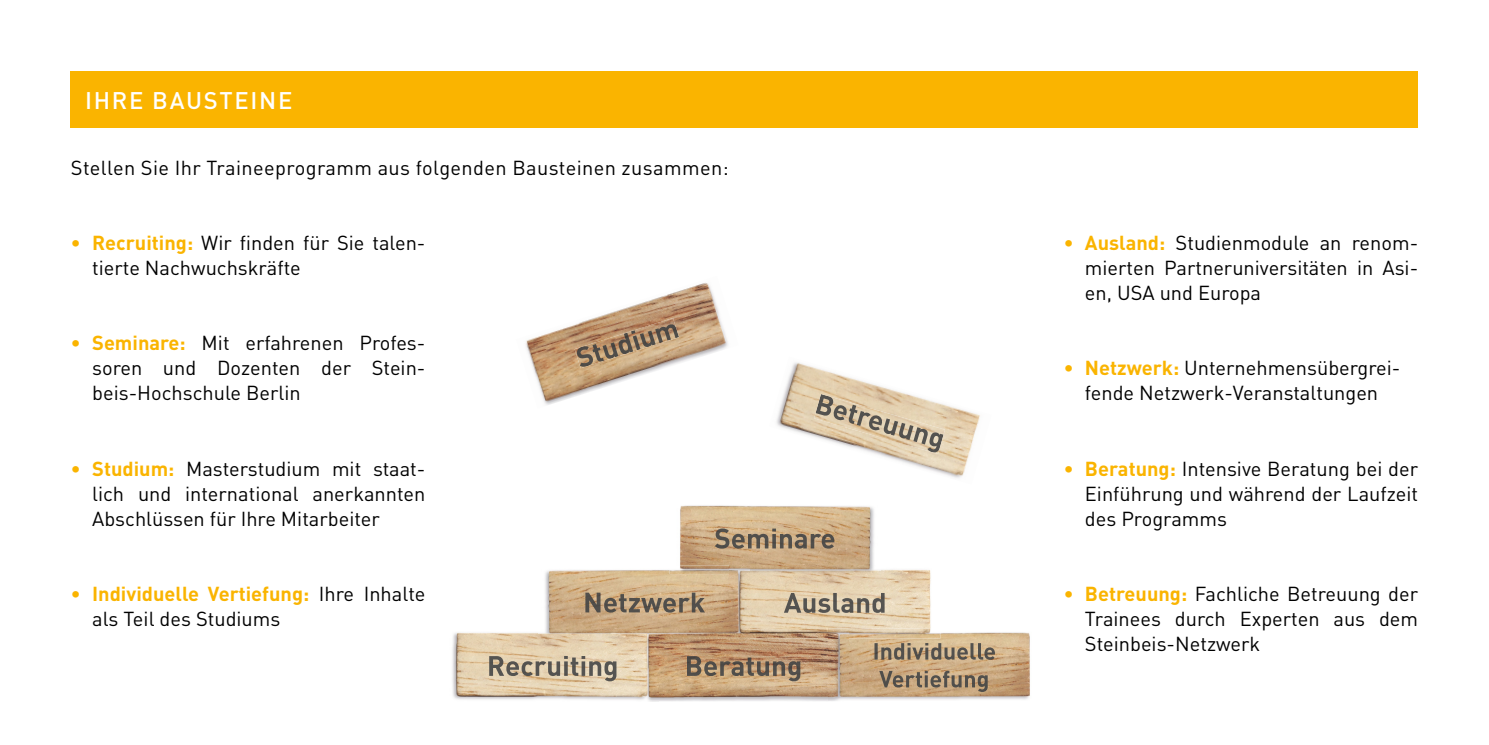
<style>
.page{position:relative;width:1489px;height:745px;background:#fff}
.page>*{position:absolute;margin:0;border:0;box-sizing:border-box;transform-origin:0 0}
.t1{font:500 23.75px "DINOT";letter-spacing:.07em;color:#fff}
.t2{font:20px/25px "DINOT";color:#000;text-align:justify}
.t3{font:20px "DINOT";letter-spacing:.02em;color:#000}
.s1{font-weight:700;color:#fab400}
</style>
<div class="page">
<img style="left:749px;top:569px;width:182px;height:59px">
<img style="left:545px;top:570px;width:184px;height:58px">
<img style="left:729px;top:573px;width:20px;height:55px">
<img style="left:452px;top:632px;width:186px;height:68px">
<img style="left:539px;top:628px;width:290px;height:10px">
<div style="left:71px;top:72px;width:1346px;height:56px;background:#fab400"></div>
<img style="left:638px;top:637px;width:200px;height:64px">
<img style="left:829px;top:628px;width:201px;height:72px">
<img style="left:669px;top:505px;width:211px;height:68px">
<img style="left:489px;top:655px;width:127px;height:26px">
<img style="left:714px;top:528px;width:120px;height:20px">
<img style="left:874px;top:642px;width:122px;height:17px">
<img style="left:879px;top:670px;width:108px;height:21px">
<img style="left:783px;top:592px;width:101px;height:20px">
<img style="left:585px;top:592px;width:120px;height:20px">
<img style="left:687px;top:655px;width:113px;height:26px">
<img style="left:526px;top:282px;width:202px;height:123px">
<img style="left:574px;top:318px;width:105px;height:50px">
<img style="left:776px;top:362px;width:204px;height:116px">
<img style="left:814px;top:394px;width:131px;height:59px">
<p class="t1" style="left:85px;top:84px;width:209px">IHRE BAUSTEINE</p>
<p class="t3" style="left:71px;top:154px;width:659px">Stellen Sie Ihr Traineeprogramm aus folgenden Bausteinen zusammen:</p>
<p class="t2" style="left:92px;top:229px;width:335px;text-indent:-21px"><span class="s1">• Recruiting:</span> Wir finden für Sie talen&shy;tierte Nachwuchskräfte</p>
<p class="t2" style="left:92px;top:329px;width:335px;text-indent:-21px"><span class="s1">• Seminare:</span> Mit erfahrenen Profes&shy;soren und Dozenten der Stein&shy;beis-Hochschule Berlin</p>
<p class="t2" style="left:92px;top:454px;width:335px;text-indent:-21px"><span class="s1">• Studium:</span> Masterstudium mit staat&shy;lich und international anerkannten Abschlüssen für Ihre Mitarbeiter</p>
<p class="t2" style="left:92px;top:579px;width:335px;text-indent:-21px"><span class="s1">• Individuelle Vertiefung:</span> Ihre Inhalte als Teil des Studiums</p>
<p class="t2" style="left:1084px;top:229px;width:335px;text-indent:-21px"><span class="s1">• Ausland:</span> Studienmodule an renom&shy;mierten Partneruniversitäten in Asi&shy;en, USA und Europa</p>
<p class="t2" style="left:1063px;top:354px;width:338px;text-align:center"><span class="s1">• Netzwerk:</span> Unternehmensübergrei&shy;fende Netzwerk-Veranstaltungen</p>
<p class="t2" style="left:1084px;top:454px;width:335px;text-indent:-21px"><span class="s1">• Beratung:</span> Intensive Beratung bei der Einführung und während der Laufzeit des Programms</p>
<p class="t2" style="left:1084px;top:579px;width:335px;text-indent:-21px"><span class="s1">• Betreuung:</span> Fachliche Betreuung der Trainees durch Experten aus dem Steinbeis-Netzwerk</p>
</div>
